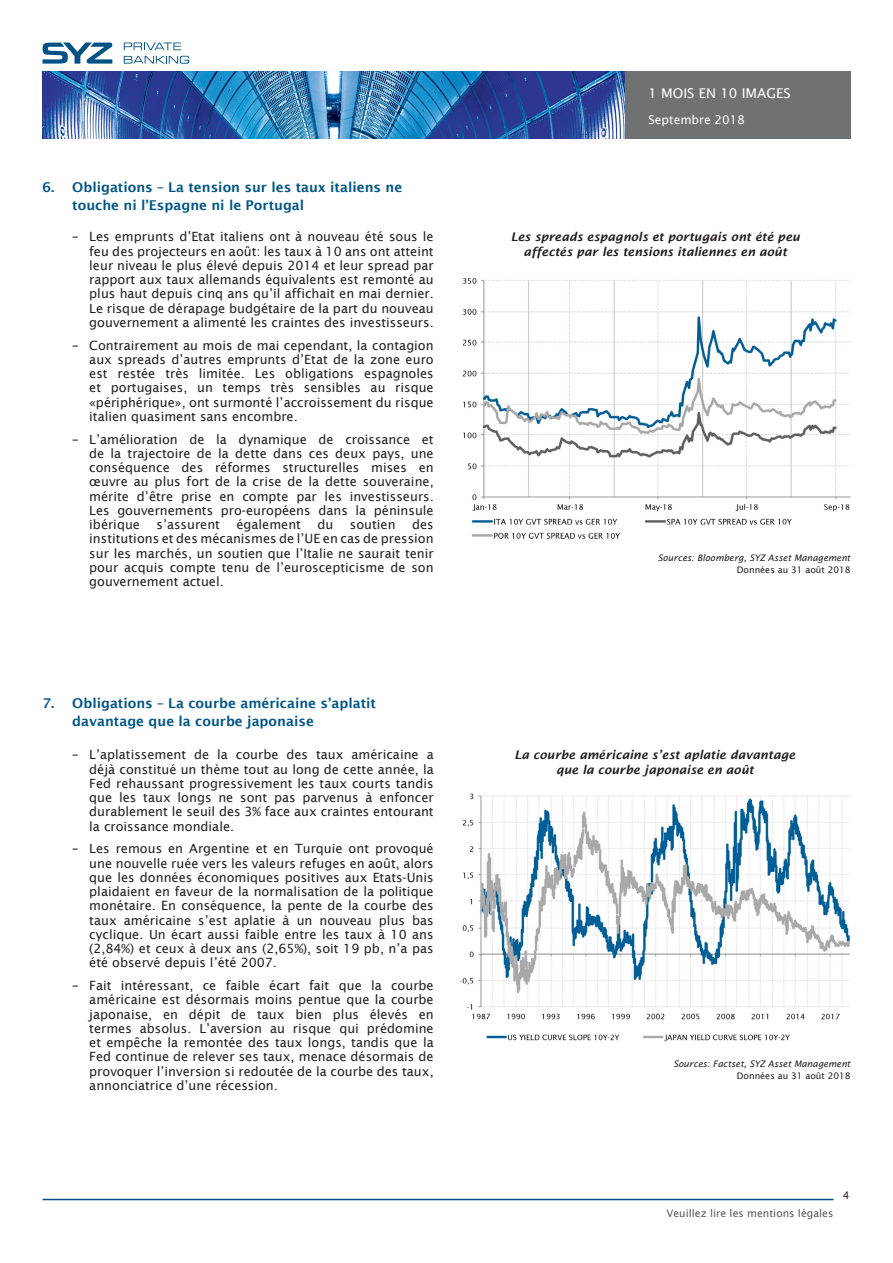
<style>
.page{position:relative;width:893px;height:1263px;background:#fff}
.page>*{position:absolute;margin:0;border:0;box-sizing:border-box;transform-origin:0 0}
.t1{font:600 13.5px/18px "Lucida Sans";color:#005587}
.t2{font:13.5px "Lucida Sans";color:#fff}
.t3{font:12.75px/14.2px "Lucida Sans";color:#231f20;text-align:justify}
.Graph_TITLES{font:italic 600 12px/15px "Lucida Sans";color:#231f20;text-align:center}
.t4{font:12px "Lucida Sans";color:#fff}
.t5{font:10.5px "Lucida Sans";color:#57585a}
.t6{font:10.5px "Lucida Sans";color:#231f20}
.Source_data{font:italic 9px "Lucida Sans";color:#231f20}
.Source_data-2{font:9px "Lucida Sans";color:#231f20}
</style>
<div class="page">
<svg style="left:124px;top:43px;width:57px;height:7px"></svg>
<svg style="left:124px;top:56px;width:65px;height:8px"></svg>
<svg style="left:43px;top:43px;width:70px;height:21px"></svg>
<img style="left:43px;top:72px;width:807px;height:67px">
<hr style="left:43px;top:1199px;width:790px;height:1px;background:#005285">
<img style="left:462px;top:278px;width:388px;height:261px">
<img style="left:460px;top:793px;width:390px;height:249px">
<p class="t1" style="left:72px;top:178px;width:331px;text-indent:-30px">6. Obligations – La tension sur les taux italiens ne touche ni l’Espagne ni le Portugal</p>
<p class="t3" style="left:89px;top:230px;width:346px;text-indent:-17px">– Les emprunts d’Etat italiens ont à nouveau été sous le feu des projecteurs en août: les taux à 10 ans ont atteint leur niveau le plus élevé depuis 2014 et leur spread par rapport aux taux allemands équivalents est remonté au plus haut depuis cinq ans qu’il affichait en mai dernier.<br>Le risque de dérapage budgétaire de la part du nouveau gouvernement a alimenté les craintes des investisseurs.</p>
<p class="t3" style="left:89px;top:338px;width:346px;text-indent:-17px">– Contrairement au mois de mai cependant, la contagion aux spreads d’autres emprunts d’Etat de la zone euro est restée très limitée. Les obligations espagnoles et portugaises, un temps très sensibles au risque «périphérique», ont surmonté l’accroissement du risque italien quasiment sans encombre.</p>
<p class="t3" style="left:89px;top:432px;width:346px;text-indent:-17px">– L’amélioration de la dynamique de croissance et de la trajectoire de la dette dans ces deux pays, une conséquence des réformes structurelles mises en œuvre au plus fort de la crise de la dette souveraine, mérite d’être prise en compte par les investisseurs.<br>Les gouvernements pro-européens dans la péninsule ibérique</p>
<p class="t3" style="left:89px;top:517px;width:346px;text-indent:323px">des institutions et des mécanismes de l’UE en cas de pression sur les marchés, un soutien que l’Italie ne saurait tenir pour acquis compte tenu de l’euroscepticisme de son gouvernement actuel.</p>
<p class="t3" style="left:157px;top:517px;width:65px">s’assurent</p>
<p class="t3" style="left:236px;top:517px;width:66px">également</p>
<p class="t3" style="left:318px;top:517px;width:17px">du</p>
<p class="t3" style="left:350px;top:517px;width:47px">soutien</p>
<p class="t1" style="left:72px;top:694px;width:305px;text-indent:-30px">7. Obligations – La courbe américaine s’aplatit davantage que la courbe japonaise</p>
<p class="t3" style="left:89px;top:748px;width:346px;text-indent:-17px">– L’aplatissement de la courbe des taux américaine a déjà constitué un thème tout au long de cette année, la Fed rehaussant progressivement les taux courts tandis que les taux longs ne sont pas parvenus à enfoncer durablement le seuil des 3% face aux craintes entourant la croissance mondiale.</p>
<p class="t3" style="left:89px;top:842px;width:346px;text-indent:-17px">– Les remous en Argentine et en Turquie ont provoqué une nouvelle ruée vers les valeurs refuges en août, alors que les données économiques positives aux Etats-Unis plaidaient en faveur de la normalisation de la politique monétaire. En conséquence, la pente de la courbe des taux américaine s’est aplatie à un nouveau plus bas cyclique. Un écart aussi faible entre les taux à 10 ans (2,84%) et ceux à deux ans (2,65%), soit 19 pb, n’a pas été observé depuis l’été 2007.</p>
<p class="t3" style="left:89px;top:978px;width:346px;text-indent:-17px">– Fait intéressant, ce faible écart fait que la courbe américaine est désormais moins pentue que la courbe japonaise, en dépit de taux bien plus élevés en termes absolus. L’aversion au risque qui prédomine et empêche la remontée des taux longs, tandis que la Fed continue de relever ses taux, menace désormais de provoquer l’inversion si redoutée de la courbe des taux, annonciatrice d’une récession.</p>
<p class="t2" style="left:648px;top:85px;width:144px">1 MOIS EN 10 IMAGES</p>
<p class="t4" style="left:648px;top:113px;width:98px">Septembre 2018</p>
<p class="Graph_TITLES" style="left:511px;top:229px;width:291px">Les spreads espagnols et portugais ont été peu affectés par les tensions italiennes en août</p>
<p class="Source_data" style="left:658px;top:553px;width:194px">Sources: Bloomberg, SYZ Asset Management</p>
<p class="Source_data-2" style="left:737px;top:565px;width:115px">Données au 31 août 2018</p>
<p class="Graph_TITLES" style="left:515px;top:747px;width:282px">La courbe américaine s’est aplatie davantage que la courbe japonaise en août</p>
<p class="Source_data" style="left:674px;top:1058px;width:178px">Sources: Factset, SYZ Asset Management</p>
<p class="Source_data-2" style="left:737px;top:1070px;width:115px">Données au 31 août 2018</p>
<p class="t5" style="left:667px;top:1207px;width:168px">Veuillez lire les mentions légales</p>
<p class="t6" style="left:843px;top:1189px;width:8px">4</p>
</div>
